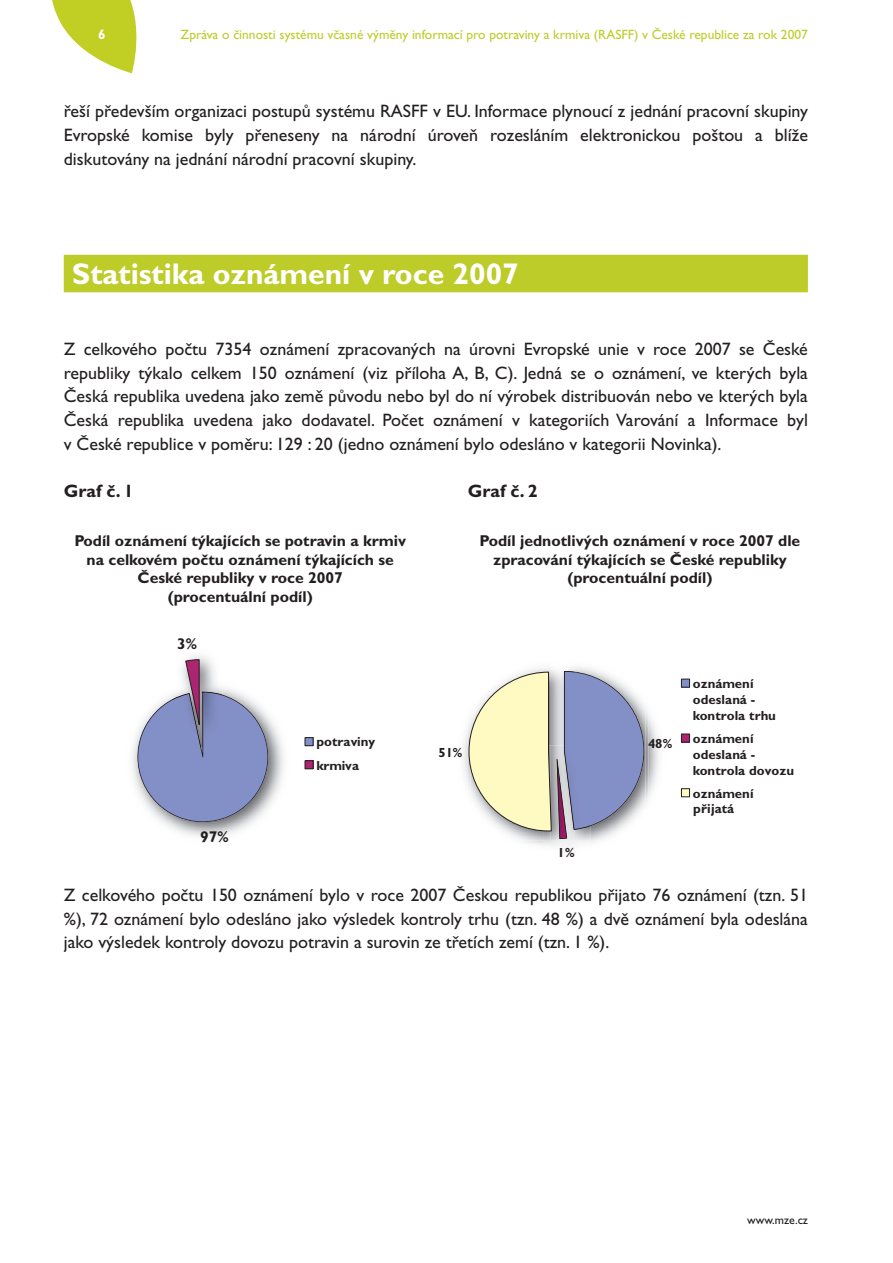
<style>
.page{position:relative;width:893px;height:1263px;background:#fff}
.page>*{position:absolute;margin:0;border:0;box-sizing:border-box;transform-origin:0 0}
.t1{font:700 30px "Gill Sans CE";color:#fff}
.t2{font:18px/23.7px "Gill Sans CE";color:#231f20;text-align:justify}
.t3{font:700 18px "Gill Sans CE";color:#231f20}
.t4{font:700 15.75px/18.8px "Gill Sans CE";color:#231f20;text-align:center}
.t5{font:700 15.6px "Gill Sans CE";color:#231f20}
.t6{font:13.5px "Gill Sans CE";color:#becc2a}
.t7{font:700 13.5px "Gill Sans CE";color:#fff}
.t8{font:700 13.2px/15.9px "Gill Sans CE";letter-spacing:.005em;color:#231f20}
.t9{font:12px "Gill Sans CE";color:#231f20}
</style>
<div class="page">
<div style="left:64px;top:255px;width:744px;height:37px;background:#becc2a"></div>
<svg style="left:52px;top:0;width:84px;height:73px"></svg>
<img style="left:132px;top:716px;width:152px;height:121px">
<svg style="left:137px;top:659px;width:131px;height:163px"></svg>
<div style="left:305px;top:738px;width:8px;height:8px;background:#838fc7"></div>
<div style="left:305px;top:737px;width:8px;height:9px;border:1px solid #231f20"></div>
<div style="left:305px;top:761px;width:8px;height:8px;background:#ad2471"></div>
<div style="left:305px;top:760px;width:8px;height:9px;border:1px solid #231f20"></div>
<img style="left:463px;top:715px;width:196px;height:130px">
<img style="left:574px;top:844px;width:16px;height:1px">
<img style="left:543px;top:844px;width:31px;height:3px">
<svg style="left:467px;top:667px;width:182px;height:177px"></svg>
<div style="left:681px;top:679px;width:8px;height:8px;background:#838fc7"></div>
<div style="left:681px;top:679px;width:9px;height:9px;border:1px solid #231f20"></div>
<div style="left:681px;top:734px;width:8px;height:8px;background:#ad2471"></div>
<div style="left:681px;top:733px;width:9px;height:9px;border:1px solid #231f20"></div>
<div style="left:681px;top:789px;width:8px;height:8px;background:#fffac1"></div>
<div style="left:681px;top:788px;width:9px;height:9px;border:1px solid #231f20"></div>
<p class="t7" style="left:98px;top:30px;width:9px">6</p>
<p class="t6" style="left:181px;top:30px;width:629px">Zpráva o činnosti systému včasné výměny informací pro potraviny a krmiva (RASFF) v České republice za rok 2007</p>
<p class="t2" style="left:64px;top:101px;width:746px">řeší především organizaci postupů systému RASFF v EU. Informace plynoucí z jednání pracovní skupiny Evropské komise byly přeneseny na národní úroveň rozesláním elektronickou poštou a blíže diskutovány na jednání národní pracovní skupiny.</p>
<h1 class="t1" style="left:72px;top:263px;width:448px">Statistika oznámení v roce 2007</h1>
<p class="t2" style="left:64px;top:339px;width:746px">Z celkového počtu 7354 oznámení zpracovaných na úrovni Evropské unie v roce 2007 se České republiky týkalo celkem 150 oznámení (viz příloha A, B, C). Jedná se o oznámení, ve kterých byla Česká republika uvedena jako země původu nebo byl do ní výrobek distribuován nebo ve kterých byla Česká republika uvedena jako dodavatel. Počet oznámení v kategoriích Varování a Informace byl v České republice v poměru: 129 : 20 (jedno oznámení bylo odesláno v kategorii Novinka).</p>
<p class="t3" style="left:64px;top:485px;width:72px">Graf č. 1</p>
<p class="t3" style="left:468px;top:485px;width:72px">Graf č. 2</p>
<p class="t4" style="left:74px;top:533px;width:333px">Podíl oznámení týkajících se potravin a krmiv na celkovém počtu oznámení týkajících se České republiky v roce 2007<br>(procentuální podíl)</p>
<p class="t5" style="left:177px;top:638px;width:21px">3%</p>
<p class="t4" style="left:480px;top:533px;width:322px">Podíl jednotlivých oznámení v roce 2007 dle zpracování týkajících se České republiky (procentuální podíl)</p>
<p class="t5" style="left:200px;top:832px;width:30px">97%</p>
<p class="t8" style="left:316px;top:732px;width:60px;line-height:23.4px">potraviny krmiva</p>
<p class="t8" style="left:648px;top:737px;width:26px">48%</p>
<p class="t8" style="left:438px;top:746px;width:26px">51%</p>
<p class="t8" style="left:557px;top:846px;width:18px">1%</p>
<p class="t8" style="left:693px;top:677px;width:84px">oznámení odeslaná - kontrola trhu</p>
<p class="t8" style="left:693px;top:732px;width:103px">oznámení odeslaná - kontrola dovozu</p>
<p class="t8" style="left:693px;top:787px;width:62px">oznámení přijatá</p>
<p class="t2" style="left:64px;top:885px;width:746px">Z celkového počtu 150 oznámení bylo v roce 2007 Českou republikou přijato 76 oznámení (tzn. 51 %), 72 oznámení bylo odesláno jako výsledek kontroly trhu (tzn. 48 %) a dvě oznámení byla odeslána jako výsledek kontroly dovozu potravin a surovin ze třetích zemí (tzn. 1 %).</p>
<p class="t9" style="left:747px;top:1216px;width:62px">www.mze.cz</p>
</div>
